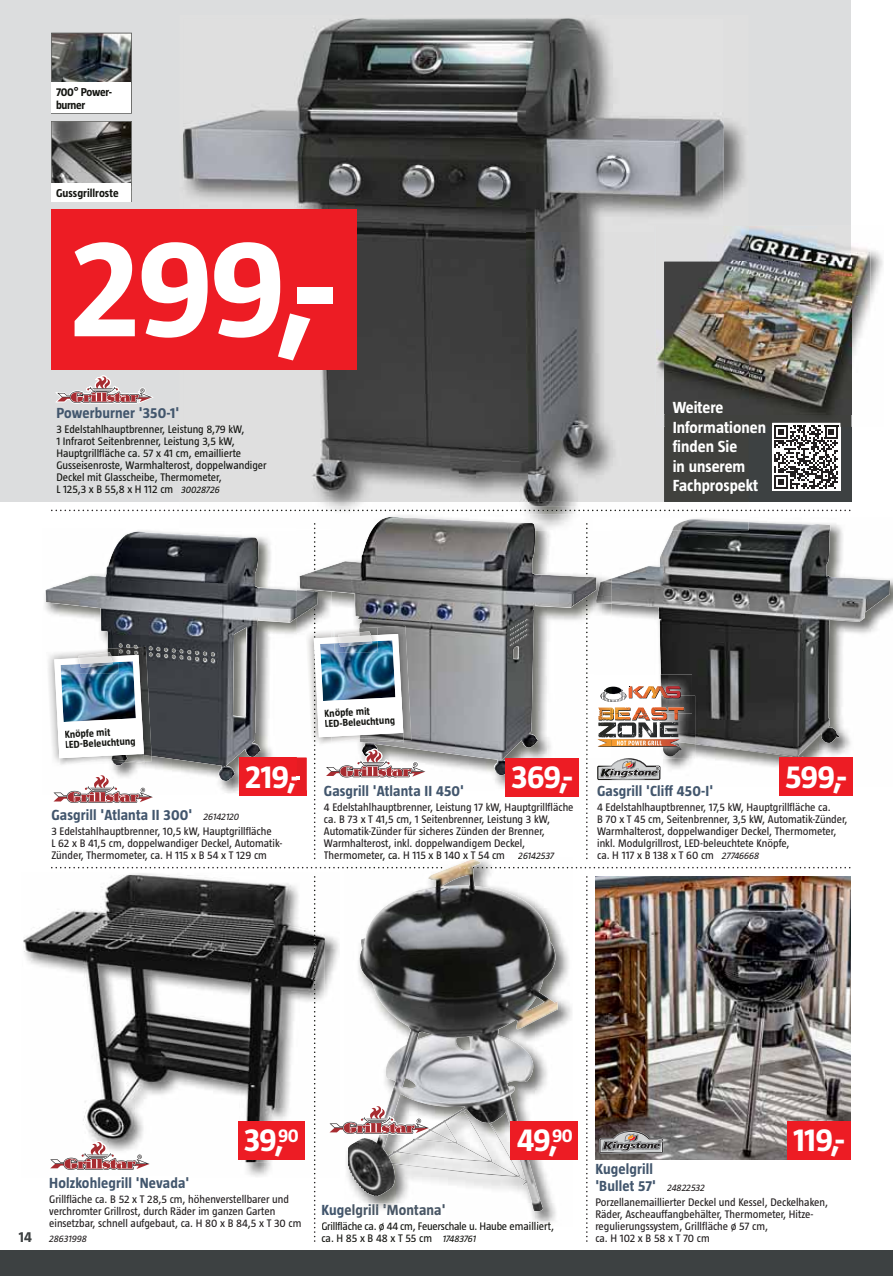
<style>
.page{position:relative;width:893px;height:1276px;background:#fff}
.page>*{position:absolute;margin:0;border:0;box-sizing:border-box;transform-origin:0 0}
.t1{font:700 142.5px "Taz";color:#fff}
.t2{font:700 33px "Taz";color:#fff}
.t3{font:700 16.5px/19.5px "Taz";color:#fff}
.t4{font:700 15px/16.5px "Taz";letter-spacing:.01em;color:#42566d}
.t5{font:700 15px "Taz";letter-spacing:.01em;color:#485665}
.t6{font:700 15px "Taz";color:#3d4142}
.t7{font:700 11.7px/12.3px "Taz";letter-spacing:-.03em;color:#141511}
.t8{font:700 11.7px "Taz";color:#141511}
.t9{font:11.25px/12px "Taz";color:#231f20}
.t10{font:11.25px/12px "Taz";color:#141511;text-align:right}
.t11{font:11.25px "Taz";letter-spacing:-.02em;color:#141511}
.t12{font:700 10.5px/10.5px "Taz";color:#141511}
.t13{font:italic 9.75px "Taz";letter-spacing:-.005em;color:#231f20}
.s1{font-style:italic;font-size:9.75px}
.s2{color:#141511}
.s3{font-weight:400;font-style:italic;font-size:9.75px;color:#231f20}
.s4{color:#485665}
.s5{color:#42566d}
.s6{color:#43505c}
.s7{color:#404c58}
.s8{color:#131510}
</style>
<div class="page">
<div style="left:0;top:0;width:850px;height:502px;background:#dcddde"></div>
<svg style="left:51px;top:867px;width:293px;height:1px"></svg>
<svg style="left:586px;top:790px;width:2px;height:69px"></svg>
<svg style="left:51px;top:509px;width:799px;height:2px"></svg>
<svg style="left:576px;top:867px;width:274px;height:1px"></svg>
<svg style="left:586px;top:876px;width:2px;height:365px"></svg>
<div style="left:664px;top:262px;width:187px;height:240px;background:#3d4142"></div>
<div style="left:772px;top:423px;width:68px;height:68px;background:#fff"></div>
<img style="left:892px;top:519px;width:1px;height:267px">
<img style="left:612px;top:522px;width:278px;height:251px">
<img style="left:612px;top:747px;width:83px;height:12px">
<img style="left:660px;top:695px;width:35px;height:61px">
<img style="left:612px;top:674px;width:80px;height:39px">
<div style="left:779px;top:757px;width:74px;height:39px;background:#ed1c24"></div>
<img style="left:51px;top:121px;width:81px;height:80px">
<div style="left:52px;top:183px;width:79px;height:18px;background:#fff"></div>
<svg style="left:51px;top:33px;width:81px;height:81px;background:#929596"></svg>
<div style="left:57px;top:100px;width:28px;height:9px;background:#fff"></div>
<img style="left:179px;top:506px;width:570px;height:8px">
<img style="left:610px;top:509px;width:137px;height:2px">
<img style="left:612px;top:518px;width:96px;height:12px">
<img style="left:672px;top:519px;width:77px;height:11px">
<img style="left:724px;top:121px;width:21px;height:80px">
<img style="left:321px;top:502px;width:256px;height:4px">
<img style="left:183px;top:18px;width:344px;height:484px">
<img style="left:527px;top:18px;width:197px;height:215px">
<img style="left:527px;top:233px;width:138px;height:269px">
<img style="left:346px;top:861px;width:227px;height:360px">
<img style="left:347px;top:867px;width:91px;height:1px">
<img style="left:473px;top:867px;width:100px;height:1px">
<img style="left:346px;top:1204px;width:100px;height:13px">
<img style="left:384px;top:875px;width:160px;height:305px">
<img style="left:348px;top:877px;width:192px;height:232px">
<img style="left:348px;top:1109px;width:192px;height:102px">
<img style="left:595px;top:876px;width:255px;height:283px">
<svg style="left:600px;top:1131px;width:63px;height:22px"></svg>
<div style="left:787px;top:1121px;width:63px;height:38px;background:#ed1c24"></div>
<img style="left:850px;top:225px;width:33px;height:202px">
<img style="left:656px;top:225px;width:109px;height:2px">
<img style="left:664px;top:414px;width:187px;height:13px">
<img style="left:749px;top:421px;width:17px;height:6px">
<img style="left:772px;top:423px;width:68px;height:4px">
<svg style="left:774px;top:425px;width:64px;height:64px"></svg>
<svg style="left:656px;top:414px;width:8px;height:13px"></svg>
<img style="left:655px;top:227px;width:215px;height:187px">
<img style="left:664px;top:262px;width:60px;height:152px">
<img style="left:673px;top:401px;width:50px;height:12px">
<div style="left:51px;top:209px;width:305px;height:161px;background:#ed1c24"></div>
<img style="left:183px;top:425px;width:62px;height:10px">
<img style="left:183px;top:437px;width:52px;height:10px">
<img style="left:183px;top:449px;width:58px;height:10px">
<img style="left:183px;top:461px;width:84px;height:10px">
<img style="left:183px;top:473px;width:39px;height:10px">
<img style="left:183px;top:487px;width:37px;height:6px">
<svg style="left:55px;top:375px;width:99px;height:29px"></svg>
<img style="left:129px;top:873px;width:210px;height:304px">
<svg style="left:314px;top:1164px;width:1px;height:77px"></svg>
<img style="left:23px;top:875px;width:302px;height:287px">
<img style="left:314px;top:1024px;width:1px;height:137px">
<div style="left:238px;top:1121px;width:66px;height:38px;background:#ed1c24"></div>
<svg style="left:48px;top:1141px;width:103px;height:29px"></svg>
<svg style="left:327px;top:1105px;width:104px;height:29px"></svg>
<div style="left:511px;top:1121px;width:67px;height:38px;background:#ed1c24"></div>
<svg style="left:314px;top:790px;width:1px;height:69px"></svg>
<img style="left:45px;top:531px;width:252px;height:250px">
<img style="left:60px;top:766px;width:84px;height:1px">
<img style="left:46px;top:650px;width:10px;height:116px">
<img style="left:108px;top:647px;width:44px;height:109px">
<img style="left:56px;top:763px;width:88px;height:3px">
<img style="left:54px;top:649px;width:90px;height:114px">
<img style="left:80px;top:664px;width:33px;height:4px">
<img style="left:78px;top:656px;width:35px;height:8px">
<div style="left:239px;top:757px;width:68px;height:39px;background:#ed1c24"></div>
<svg style="left:51px;top:774px;width:104px;height:29px"></svg>
<img style="left:586px;top:776px;width:2px;height:14px">
<img style="left:596px;top:576px;width:16px;height:40px">
<img style="left:596px;top:578px;width:16px;height:26px">
<img style="left:598px;top:686px;width:86px;height:61px">
<svg style="left:597px;top:758px;width:63px;height:23px"></svg>
<img style="left:297px;top:583px;width:19px;height:204px">
<img style="left:297px;top:590px;width:2px;height:28px">
<img style="left:297px;top:757px;width:10px;height:33px">
<svg style="left:297px;top:776px;width:3px;height:4px"></svg>
<img style="left:299px;top:517px;width:297px;height:258px">
<div style="left:505px;top:758px;width:73px;height:38px;background:#ed1c24"></div>
<img style="left:478px;top:859px;width:9px;height:2px">
<svg style="left:468px;top:859px;width:10px;height:2px"></svg>
<img style="left:306px;top:630px;width:8px;height:115px">
<img style="left:314px;top:628px;width:113px;height:150px">
<div style="left:0;top:1250px;width:893px;height:26px;background:#3d4142"></div>
<p class="t7" style="left:56px;top:87px;width:57px">700° Power&shy;burner</p>
<p class="t8" style="left:56px;top:188px;width:64px">Gussgrillroste</p>
<h1 class="t1" style="left:70px;top:235px;width:268px">299,-</h1>
<h3 class="t4" style="left:56px;top:406px;width:125px">Powerburner '350-1'</h3>
<p class="t10" style="left:56px;top:425px;width:212px;text-align:left">3 Edelstahlhauptbrenner, Leistung 8,79 kW,<br>1 Infrarot Seitenbrenner, Leistung 3,5 kW, Hauptgrillfläche ca. 57 x 41 cm, emaillierte Gusseisenroste, Warmhalterost, doppelwandiger Deckel mit Glasscheibe, Thermometer,<br>L 125,3 x B 55,8 x H 112 cm <span class="s1">30028726</span></p>
<h3 class="t3" style="left:673px;top:400px;width:52px">Weitere</h3>
<h3 class="t3" style="left:673px;top:419px;width:95px">Informationen</h3>
<h3 class="t3" style="left:673px;top:439px;width:74px">finden Sie in unserem</h3>
<h3 class="t3" style="left:673px;top:478px;width:87px">Fachprospekt</h3>
<p class="t12" style="left:64px;top:730px;width:72px;rotate:-3deg">Knöpfe mit<br>LED-Beleuchtung</p>
<p class="t12" style="left:324px;top:709px;width:72px;rotate:-3deg">Knöpfe mit<br>LED-Beleuchtung</p>
<h2 class="t2" style="left:245px;top:764px;width:57px">219,-</h2>
<h2 class="t2" style="left:512px;top:764px;width:63px">369,-</h2>
<h3 class="t4" style="left:324px;top:784px;width:142px">Gasgrill 'Atlanta II 450'</h3>
<p class="t9" style="left:324px;top:802px;width:251px">4 Edelstahlhauptbrenner, Leistung 17 kW, Hauptgrillfläche ca. B 73 x T 41,5 cm, 1 Seitenbrenner, Leistung 3 kW, Automatik-Zünder für sicheres Zünden der Brenner, Warmhalterost, inkl. doppelwandigem Deckel, Ther<span class="s2">mometer, ca. H 115 x B 140 x 54 cm</span></p>
<h3 class="t4" style="left:51px;top:808px;width:189px">Gasgrill 'Atlanta II 300' <span class="s3">26142120</span></h3>
<p class="t9" style="left:51px;top:826px;width:232px">3 Edelstahlhauptbrenner, 10,5 kW, Hauptgrillfläche<br>L 62 x B 41,5 cm, doppelwandiger Deckel, Automatik-<br>Zünder, Thermometer, ca. H 115 x B 54 x T 129 cm</p>
<p class="t10" style="left:471px;top:850px;width:6px">T</p>
<p class="t13" style="left:518px;top:850px;width:38px">26142537</p>
<h2 class="t2" style="left:785px;top:764px;width:63px">599,-</h2>
<h3 class="t4" style="left:597px;top:784px;width:118px"><span class="s4">Ga</span>sgrill 'Cliff 450-I'</h3>
<p class="t9" style="left:597px;top:802px;width:252px">4 Edelstahlhauptbrenner, 17,5 kW, Hauptgrillfläche ca.<br>B 70 x T 45 cm, Seitenbrenner, 3,5 kW, Automatik-Zünder, Warmhalterost, doppelwandiger Deckel, Thermometer, inkl. Modulgrillrost, LED-beleuchtete Knöpfe,<br>ca. H 117 x B 138 x T 60 cm <span class="s1">27746668</span></p>
<h3 class="t6" style="left:19px;top:1231px;width:15px">14</h3>
<h2 class="t2" style="left:244px;top:1127px;width:56px">39,<sup>90</sup></h2>
<h2 class="t2" style="left:517px;top:1127px;width:57px">49,<sup>90</sup></h2>
<h3 class="t4" style="left:58px;top:1176px;width:128px">o z o egr<span class="s4">ill 'N</span>eva a</h3>
<p class="t9" style="left:49px;top:1194px;width:254px">Grillfläche ca. B 52 x T 28,5 cm, höhenverstellbarer und verchromter Grillrost, durch Räder im ganzen Garten einsetzbar, schnell aufgebaut, ca. H 80 x B 84,5 x T 30 cm</p>
<p class="t13" style="left:49px;top:1232px;width:39px">28631998</p>
<h3 class="t5" style="left:49px;top:1177px;width:53px">Hlkhl</h3>
<h3 class="t5" style="left:170px;top:1177px;width:21px">d '</h3>
<h3 class="t5" style="left:321px;top:1204px;width:126px"><span class="s5">Kug</span>elgri<span class="s6">ll</span> <span class="s7">'M</span>ontana'</h3>
<p class="t11" style="left:321px;top:1221px;width:234px">Grillfläche ca ø 44 cm Feuerschale u Haube emaill<span class="s8">ier</span>t,</p>
<p class="t10" style="left:374px;top:1221px;width:4px">.</p>
<p class="t10" style="left:413px;top:1221px;width:5px">,</p>
<p class="t10" style="left:321px;top:1221px;width:157px">.<br>ca. H 85 x B 48 x T 55 cm <span class="s1">17483761</span></p>
<h2 class="t2" style="left:794px;top:1127px;width:53px">119,-</h2>
<h3 class="t4" style="left:595px;top:1162px;width:111px">Kugelgrill<br>'Bullet 57' <span class="s3">24822532</span></h3>
<p class="t9" style="left:595px;top:1197px;width:234px">Porzellanemaillierter Deckel und Kessel, Deckelhaken, Räder, Ascheauffangbehälter, Thermometer, Hitze&shy;regulierungssystem, Grillfläche ø 57 cm,<br>ca. H 102 x B 58 x T 70 cm</p>
</div>
